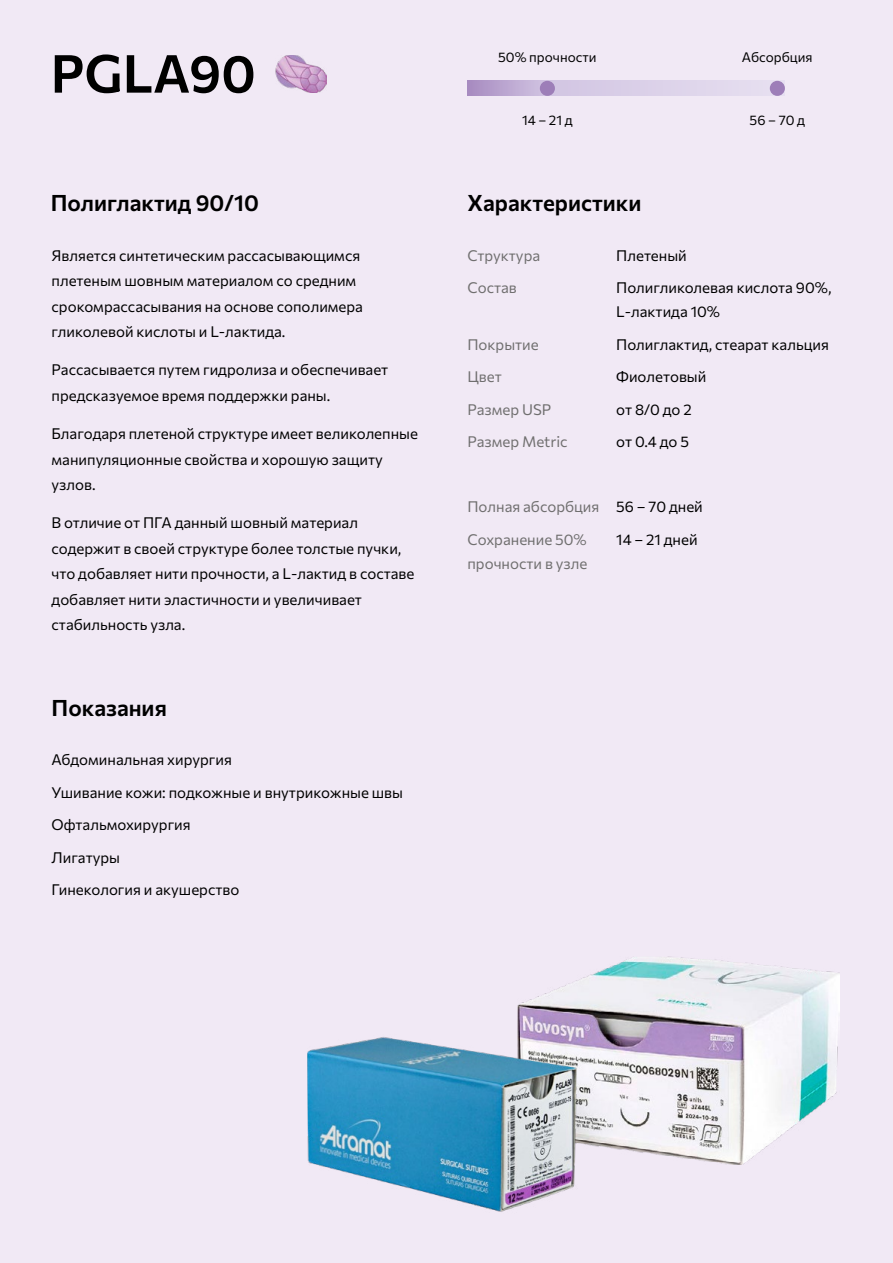
<style>
.page{position:relative;width:893px;height:1263px;background:#f1e9f5}
.page>*{position:absolute;margin:0;border:0;box-sizing:border-box;transform-origin:0 0}
.t1{font:600 52.5px "Commissioner";color:#000}
.t2{font:600 22.5px "Commissioner";color:#000}
.t3{font:15px/32.5px "Commissioner";color:#000}
.t4{font:15px/32.5px "Commissioner";color:#706f6f}
.t5{font:13.5px "Commissioner";color:#000}
</style>
<div class="page">
<img style="left:276px;top:55px;width:50px;height:37px">
<svg style="left:467px;top:81px;width:318px;height:15px"></svg>
<div style="left:770px;top:81px;width:15px;height:15px;background:#9d7eb8;border-radius:50%"></div>
<div style="left:540px;top:81px;width:15px;height:15px;background:#9d7eb8;border-radius:50%"></div>
<img style="left:517px;top:957px;width:323px;height:207px">
<img style="left:307px;top:1015px;width:285px;height:197px">
<h1 class="t1" style="left:51px;top:31px;width:207px">PGLA90</h1>
<p class="t5" style="left:498px;top:46px;width:100px">50% прочности</p>
<p class="t5" style="left:742px;top:46px;width:72px">Абсорбция</p>
<p class="t5" style="left:522px;top:110px;width:52px">14 – 21 д</p>
<p class="t5" style="left:750px;top:110px;width:57px">56 – 70 д</p>
<h2 class="t2" style="left:51px;top:184px;width:210px">Полиглактид 90/10</h2>
<h2 class="t2" style="left:467px;top:184px;width:176px">Характеристики</h2>
<p class="t3" style="left:52px;top:241px;width:313px;line-height:25.5px">Является синтетическим рассасывающимся плетеным шовным материалом со средним срокомрассасывания на основе сополимера гликолевой кислоты и L-лактида.</p>
<p class="t3" style="left:52px;top:356px;width:338px;line-height:25.5px">Рассасывается путем гидролиза и обеспечивает предсказуемое время поддержки раны.</p>
<p class="t3" style="left:52px;top:420px;width:368px;line-height:25.5px">Благодаря плетеной структуре имеет великолепные манипуляционные свойства и хорошую защиту узлов.</p>
<p class="t3" style="left:52px;top:509px;width:364px;line-height:25.5px">В отличие от ПГА данный шовный материал содержит в своей структуре более толстые пучки, что добавляет нити прочности, а L-лактид в составе добавляет нити эластичности и увеличивает стабильность узла.</p>
<h2 class="t2" style="left:52px;top:689px;width:117px">Показания</h2>
<p class="t3" style="left:52px;top:742px;width:353px">Абдоминальная хирургия<br>Ушивание кожи: подкожные и внутрикожные швы<br>Офтальмохирургия<br>Лигатуры<br>Гинекология и акушерство</p>
<p class="t4" style="left:467px;top:238px;width:74px">Структура<br>Состав</p>
<p class="t4" style="left:467px;top:327px;width:102px">Покрытие<br>Цвет<br>Размер USP<br>Размер Metric</p>
<p class="t3" style="left:616px;top:238px;width:217px">Плетеный<br>Полигликолевая кислота 90%,</p>
<p class="t3" style="left:616px;top:294px;width:214px">L-лактида 10%<br>Полиглактид, стеарат кальция<br>Фиолетовый<br>от 8/0 до 2<br>от 0.4 до 5</p>
<p class="t4" style="left:467px;top:489px;width:134px">Полная абсорбция<br>Сохранение 50%</p>
<p class="t4" style="left:467px;top:546px;width:122px">прочности в узле</p>
<p class="t3" style="left:616px;top:489px;width:88px">56 – 70 дней<br>14 – 21 дней</p>
</div>
